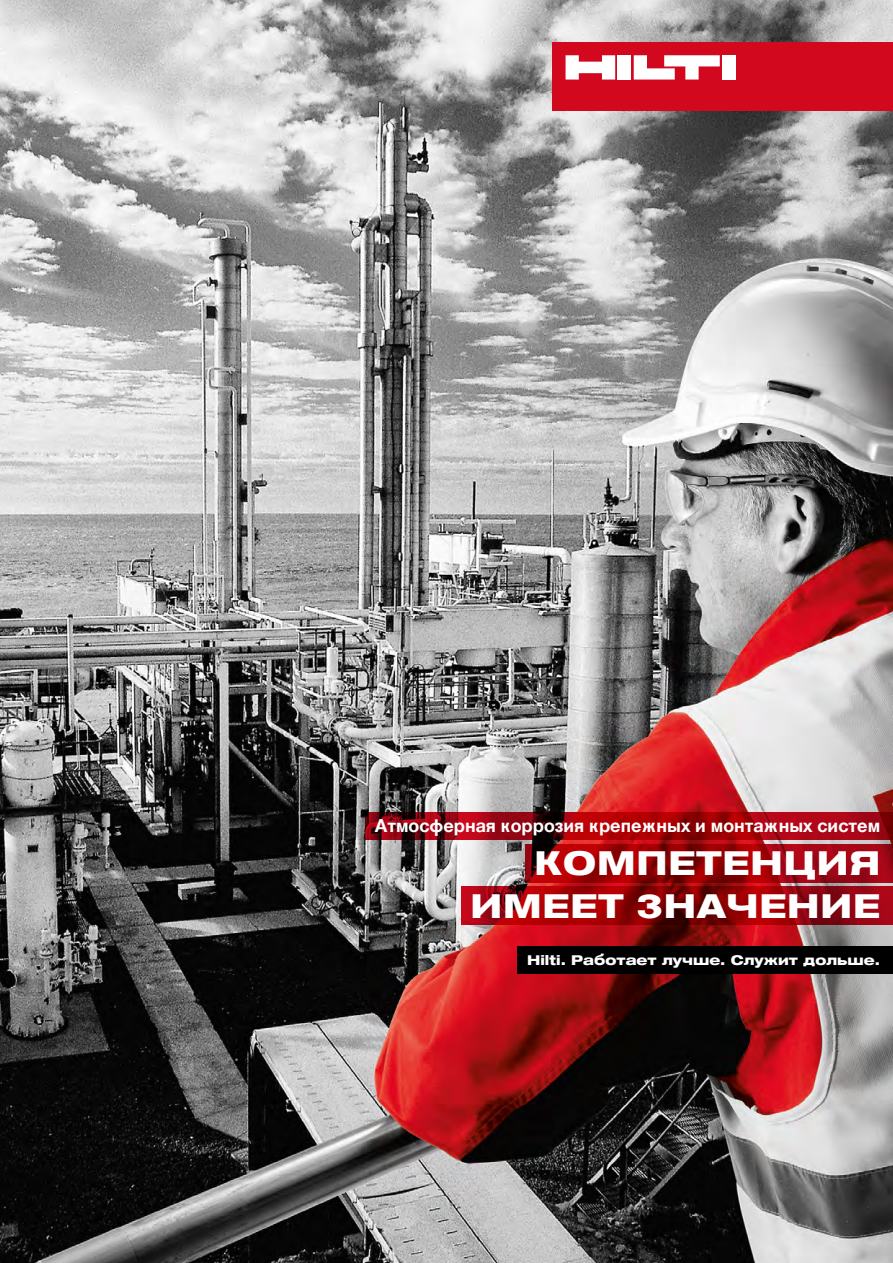
<style>
.page{position:relative;width:893px;height:1263px;background:#fff}
.page>*{position:absolute;margin:0;border:0;box-sizing:border-box;transform-origin:0 0}
.t1{font:800 expanded 33px "Hilti";letter-spacing:.03em;color:#fff}
.t2{font:700 18px "Hilti";color:#fff}
.t3{font:800 expanded 13.5px "Hilti";color:#fff}
</style>
<div class="page">
<img style="left:0;top:0;width:893px;height:1263px">
<div style="left:518px;top:946px;width:375px;height:28px;background:#000"></div>
<svg style="left:525px;top:844px;width:368px;height:38px;background:#9a0209"></svg>
<svg style="left:365px;top:812px;width:528px;height:28px;background:#96030d"></svg>
<div style="left:553px;top:43px;width:340px;height:68px;background:#d2091e"></div>
<div style="left:618px;top:55px;width:13px;height:25px;background:#fff"></div>
<div style="left:722px;top:55px;width:14px;height:25px;background:#fff"></div>
<svg style="left:566px;top:55px;width:49px;height:25px"></svg>
<svg style="left:634px;top:55px;width:86px;height:25px"></svg>
<svg style="left:461px;top:887px;width:432px;height:38px;background:#920208"></svg>
<p class="t2" style="left:375px;top:816px;width:507px">Атмосферная коррозия крепежных и монтажных систем</p>
<h1 class="t1" style="left:534px;top:845px;width:347px">КОМПЕТЕНЦИЯ</h1>
<h1 class="t1" style="left:470px;top:887px;width:411px">ИМЕЕТ ЗНАЧЕНИЕ</h1>
<p class="t3" style="left:527px;top:952px;width:354px">Hilti. Работает лучше. Служит дольше.</p>
</div>
